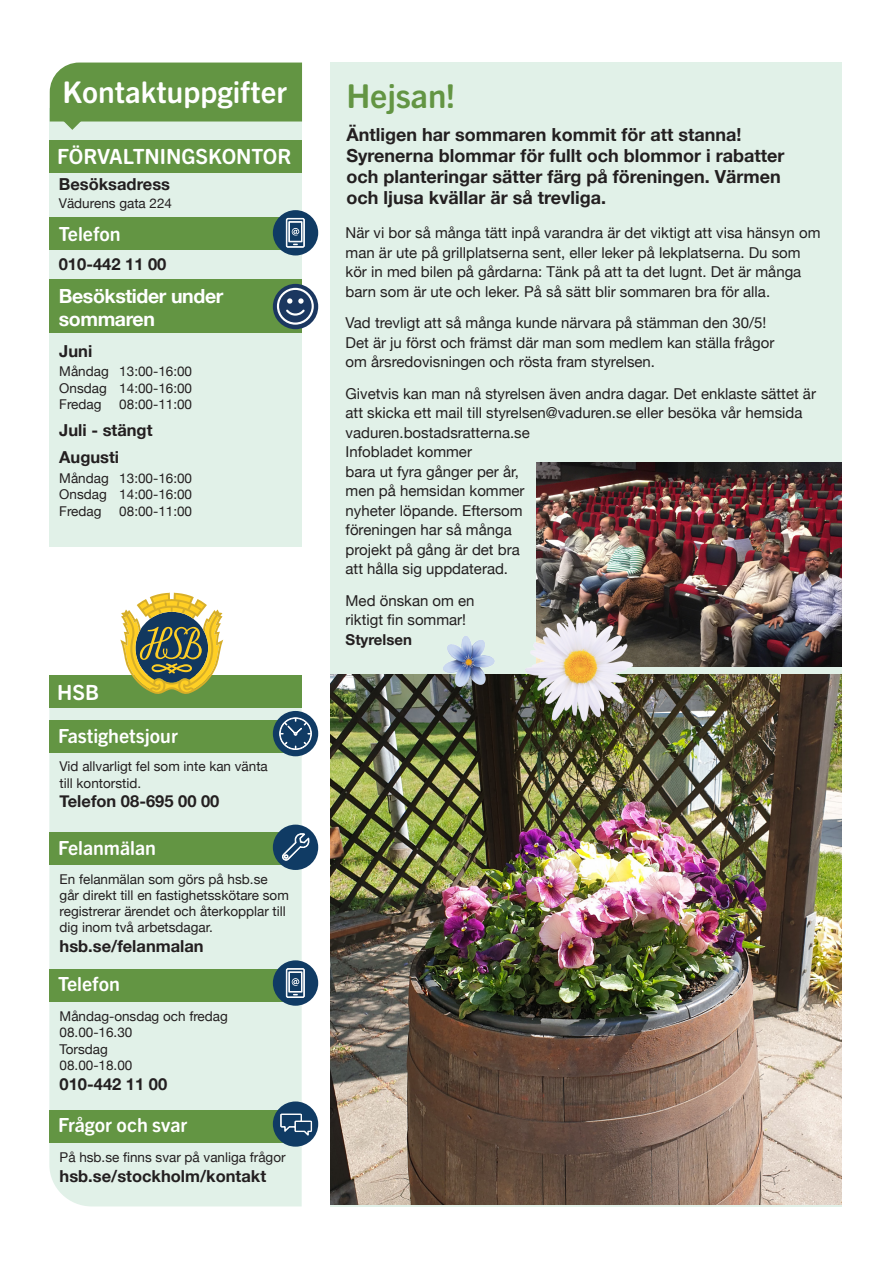
<style>
.page{position:relative;width:893px;height:1263px;background:#fff}
.page>*{position:absolute;margin:0;border:0;box-sizing:border-box;transform-origin:0 0}
.t1{font:700 33px "Trade Gothic Next SR Pro";color:#639543}
.t2{font:700 30px "Trade Gothic Next SR Pro";color:#fff}
.t3{font:700 21px "Trade Gothic Next SR Pro";color:#fff}
.t4{font:700 19.5px "Trade Gothic Next SR Pro";color:#fff}
.t5{font:700 19.5px "Helvetica Neue";letter-spacing:-.02em;color:#fff}
.t6{font:700 18px/21px "Helvetica Neue";color:#231f20}
.t7{font:700 16.5px "Helvetica Neue";color:#231f20}
.t8{font:15px/19.5px "Helvetica Neue";color:#231f20}
.t9{font:700 15px "Helvetica Neue";color:#231f20}
.t10{font:13.5px/16.2px "Helvetica Neue";color:#231f20}
</style>
<div class="page">
<div style="left:330px;top:62px;width:511px;height:1144px;background:#e1f1e8"></div>
<div style="left:49px;top:108px;width:252px;height:438px;background:#e1f1e8"></div>
<div style="left:49px;top:140px;width:252px;height:33px;background:#639543"></div>
<svg style="left:50px;top:63px;width:252px;height:67px;background:#74a159"></svg>
<div style="left:49px;top:279px;width:252px;height:54px;background:#639543"></div>
<div style="left:49px;top:217px;width:252px;height:32px;background:#639543"></div>
<div style="left:273px;top:284px;width:45px;height:45px;background:#1b3760;border-radius:50%"></div>
<svg style="left:277px;top:288px;width:37px;height:37px"></svg>
<div style="left:273px;top:210px;width:45px;height:45px;background:#103b64;border-radius:50%"></div>
<svg style="left:288px;top:221px;width:14px;height:24px"></svg>
<div style="left:286px;top:218px;width:19px;height:30px;border:1px solid #fff;border-radius:2px"></div>
<div style="left:286px;top:218px;width:18px;height:29px;border:1px solid #fff"></div>
<div style="left:49px;top:675px;width:253px;height:531px;background:#e1f1e8"></div>
<div style="left:49px;top:675px;width:252px;height:33px;background:#639543"></div>
<div style="left:49px;top:720px;width:252px;height:32px;background:#639543"></div>
<div style="left:49px;top:832px;width:252px;height:32px;background:#639543"></div>
<div style="left:49px;top:969px;width:252px;height:33px;background:#639543"></div>
<div style="left:49px;top:1110px;width:252px;height:33px;background:#639543"></div>
<svg style="left:120px;top:593px;width:103px;height:101px"></svg>
<div style="left:273px;top:711px;width:45px;height:45px;background:#103b64;border-radius:50%"></div>
<div style="left:279px;top:717px;width:33px;height:33px;border:1px solid #fff;border-radius:50%"></div>
<svg style="left:280px;top:718px;width:31px;height:31px"></svg>
<div style="left:273px;top:825px;width:45px;height:45px;background:#103b64;border-radius:50%"></div>
<svg style="left:282px;top:833px;width:28px;height:28px"></svg>
<div style="left:273px;top:961px;width:45px;height:45px;background:#103b64;border-radius:50%"></div>
<svg style="left:288px;top:971px;width:14px;height:24px"></svg>
<div style="left:286px;top:968px;width:19px;height:30px;border:1px solid #fff;border-radius:2px"></div>
<div style="left:286px;top:969px;width:18px;height:28px;border:1px solid #fff"></div>
<div style="left:273px;top:1101px;width:45px;height:46px;background:#103b64;border-radius:50%"></div>
<svg style="left:280px;top:1113px;width:32px;height:23px"></svg>
<img style="left:536px;top:462px;width:305px;height:204px">
<img style="left:330px;top:675px;width:512px;height:530px">
<img style="left:526px;top:615px;width:114px;height:109px">
<img style="left:432px;top:636px;width:62px;height:51px">
<p class="t2" style="left:63px;top:71px;width:226px">Kontaktuppgifter</p>
<p class="t3" style="left:57px;top:142px;width:235px">FÖRVALTNINGSKONTOR</p>
<p class="t7" style="left:59px;top:171px;width:113px">Besöksadress</p>
<p class="t10" style="left:59px;top:195px;width:115px">Vädurens gata 224</p>
<p class="t4" style="left:59px;top:221px;width:63px">Telefon</p>
<p class="t7" style="left:59px;top:251px;width:109px">010-442 11 00</p>
<p class="t5" style="left:59px;top:280px;width:166px">Besökstider under</p>
<p class="t5" style="left:59px;top:304px;width:98px">sommaren</p>
<p class="t7" style="left:59px;top:338px;width:34px">Juni</p>
<p class="t10" style="left:59px;top:364px;width:134px">Måndag 13:00-16:00</p>
<p class="t10" style="left:59px;top:380px;width:134px">Onsdag 14:00-16:00</p>
<p class="t10" style="left:59px;top:397px;width:44px">Fredag</p>
<p class="t10" style="left:119px;top:397px;width:74px">08:00-11:00</p>
<p class="t7" style="left:59px;top:417px;width:95px">Juli - stängt</p>
<p class="t7" style="left:59px;top:444px;width:61px">Augusti</p>
<p class="t10" style="left:59px;top:470px;width:134px">Måndag 13:00-16:00</p>
<p class="t10" style="left:59px;top:487px;width:134px">Onsdag 14:00-16:00</p>
<p class="t10" style="left:59px;top:503px;width:44px">Fredag</p>
<p class="t10" style="left:119px;top:503px;width:74px">08:00-11:00</p>
<p class="t3" style="left:57px;top:678px;width:43px">HSB</p>
<p class="t4" style="left:58px;top:722px;width:121px">Fastighetsjour</p>
<p class="t10" style="left:60px;top:759px;width:210px">Vid allvarligt fel som inte kan vänta till kontorstid.</p>
<p class="t7" style="left:60px;top:789px;width:161px">Telefon 08-695 00 00</p>
<p class="t4" style="left:58px;top:834px;width:99px">Felanmälan</p>
<p class="t10" style="left:60px;top:871px;width:231px">En felanmälan som görs på hsb.se går direkt till en fastighetsskötare som registrerar ärendet och återkopplar till dig inom två arbetsdagar.</p>
<p class="t7" style="left:60px;top:933px;width:146px">hsb.se/felanmalan</p>
<p class="t4" style="left:58px;top:971px;width:63px">Telefon</p>
<p class="t10" style="left:60px;top:1009px;width:170px">Måndag-onsdag och fredag</p>
<p class="t10" style="left:60px;top:1025px;width:74px">08.00-16.30</p>
<p class="t10" style="left:60px;top:1041px;width:50px">Torsdag</p>
<p class="t10" style="left:60px;top:1057px;width:74px">08.00-18.00</p>
<p class="t7" style="left:60px;top:1071px;width:109px">010-442 11 00</p>
<p class="t4" style="left:58px;top:1111px;width:131px">Frågor och svar</p>
<p class="t10" style="left:60px;top:1149px;width:228px">På hsb.se finns svar på vanliga frågor</p>
<p class="t7" style="left:60px;top:1163px;width:208px">hsb.se/stockholm/kontakt</p>
<p class="t1" style="left:347px;top:73px;width:110px">Hejsan!</p>
<p class="t6" style="left:347px;top:124px;width:439px">Äntligen har sommaren kommit för att stanna!<br>Syrenerna blommar för fullt och blommor i rabatter och planteringar sätter färg på föreningen. Värmen och ljusa kvällar är så trevliga.</p>
<p class="t8" style="left:346px;top:224px;width:476px">När vi bor så många tätt inpå varandra är det viktigt att visa hänsyn om man är ute på grillplatserna sent, eller leker på lekplatserna. Du som</p>
<p class="t8" style="left:346px;top:263px;width:457px">kör in med bilen på gårdarna: Tänk på att ta det lugnt. Det är många</p>
<p class="t8" style="left:346px;top:282px;width:426px">barn som är ute och leker. På så sätt blir sommaren bra för alla.</p>
<p class="t8" style="left:346px;top:314px;width:422px">Vad trevligt att så många kunde närvara på stämman den 30/5!</p>
<p class="t8" style="left:346px;top:333px;width:430px">Det är ju först och främst där man som medlem kan ställa frågor</p>
<p class="t8" style="left:346px;top:353px;width:311px">om årsredovisningen och rösta fram styrelsen.</p>
<p class="t8" style="left:346px;top:384px;width:472px">Givetvis kan man nå styrelsen även andra dagar. Det enklaste sättet är att skicka ett mail till styrelsen@vaduren.se eller besöka vår hemsida</p>
<p class="t8" style="left:346px;top:423px;width:186px">vaduren.bostadsratterna.se<br>Infobladet kommer</p>
<p class="t8" style="left:346px;top:462px;width:175px">bara ut fyra gånger per år,</p>
<p class="t8" style="left:346px;top:482px;width:180px">men på hemsidan kommer</p>
<p class="t8" style="left:346px;top:501px;width:178px">nyheter löpande. Eftersom</p>
<p class="t8" style="left:346px;top:521px;width:168px">föreningen har så många</p>
<p class="t8" style="left:346px;top:540px;width:176px">projekt på gång är det bra</p>
<p class="t8" style="left:346px;top:560px;width:164px">att hålla sig uppdaterad.</p>
<p class="t8" style="left:346px;top:591px;width:130px">Med önskan om en</p>
<p class="t8" style="left:346px;top:611px;width:122px">riktigt fin sommar!</p>
<p class="t9" style="left:346px;top:627px;width:68px">Styrelsen</p>
</div>
